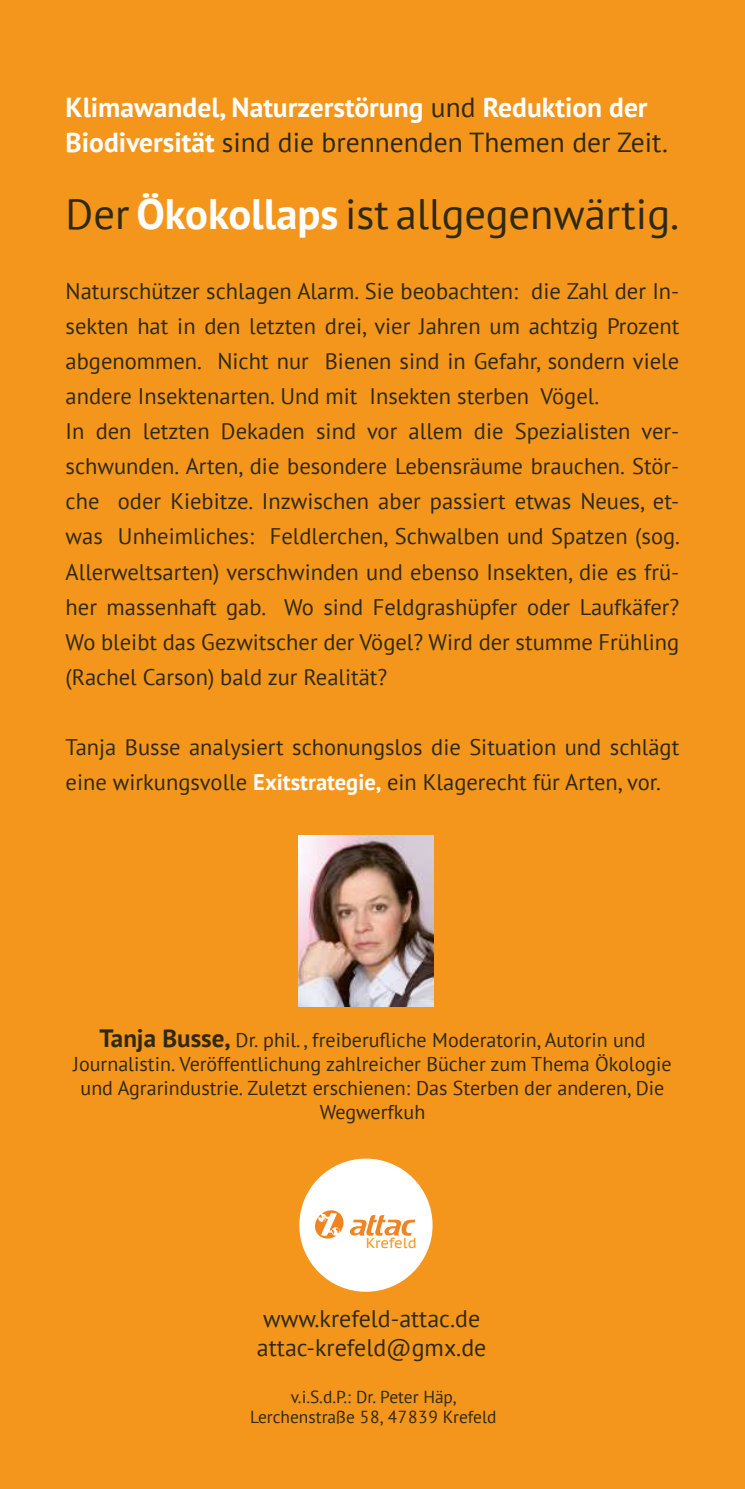
<style>
.page{position:relative;width:745px;height:1489px;background:#fff}
.page>*{position:absolute;margin:0;border:0;box-sizing:border-box;transform-origin:0 0}
.t1{font:42.5px "Attac Serifenlos Regular";color:#2f2912}
.t2{font:27.5px "Attac Serifenlos Regular";color:#2f2912}
.t3{font:27.5px "Attac Serifenlos Bold";color:#fff}
.t4{font:24px/28.8px "Attac Serifenlos Regular";color:#2f2912}
.t5{font:22.5px/35px "Attac Serifenlos Regular";color:#2f2912}
.t6{font:20px/24px "Attac Serifenlos Regular";color:#2f2912;text-align:center}
.t7{font:17.25px/20.8px "Attac Serifenlos Regular";color:#2f2912;text-align:center}
.t8{font:14.25px "Attac Serifenlos Caption";color:#f4961c}
.s1{font-family:"Attac Serifenlos Regular";color:#2f2912}
.s2{font-family:"Attac Serifenlos Bold";color:#fff}
.s3{font-family:"Attac Serifenlos Bold";font-size:25px}
</style>
<div class="page">
<div style="left:0;top:0;width:744px;height:1488px;background:#f4961c"></div>
<img style="left:298px;top:835px;width:135px;height:171px">
<div style="left:299px;top:1158px;width:133px;height:133px;background:#fff;border-radius:50%"></div>
<svg style="left:315px;top:1210px;width:100px;height:29px"></svg>
<p class="t3" style="left:66px;top:89px;width:583px">Klimawandel, Naturzerstörung <span class="s1">und</span> Reduktion der</p>
<p class="t2" style="left:66px;top:125px;width:603px"><span class="s2">Biodiversität</span> sind die brennenden Themen der Zeit.</p>
<h1 class="t1" style="left:66px;top:187px;width:614px">Der <span class="s2">Ökokollaps</span> ist allgegenwärtig.</h1>
<p class="t5" style="left:66px;top:273px;width:615px">Naturschützer schlagen Alarm. Sie beobachten: die Zahl der In&shy;sekten hat in den letzten drei, vier Jahren um achtzig Prozent abgenommen. Nicht nur Bienen sind in Gefahr, sondern viele andere Insektenarten. Und mit Insekten sterben Vögel.<br>In den letzten Dekaden sind vor allem die Spezialisten ver&shy;schwunden. Arten, die besondere Lebensräume brauchen. Stör&shy;che oder Kiebitze. Inzwischen aber passiert etwas Neues, et&shy;was Unheimliches: Feldlerchen, Schwalben und Spatzen (sog.<br>Allerweltsarten) verschwinden und ebenso Insekten, die es frü&shy;her massenhaft gab. Wo sind Feldgrashüpfer oder Laufkäfer?<br>Wo bleibt das Gezwitscher der Vögel? Wird der stumme Frühling (Rachel Carson) bald zur Realität?</p>
<p class="t5" style="left:66px;top:728px;width:614px">Tanja Busse analysiert schonungslos die Situation und schlägt eine wirkungsvolle <span class="s2">Exitstrategie,</span> ein Klagerecht für Arten, vor.</p>
<p class="t6" style="left:73px;top:1027px;width:599px"><span class="s3">Tanja Busse,</span> Dr. phil. , freiberufliche Moderatorin, Autorin und Journalistin. Veröffentlichung zahlreicher Bücher zum Thema Ökologie und Agrarindustrie. Zuletzt erschienen: Das Sterben der anderen, Die Wegwerfkuh</p>
<p class="t8" style="left:366px;top:1233px;width:52px">Krefeld</p>
<p class="t4" style="left:257px;top:1303px;width:231px">www.krefeld-attac.de attac-krefeld@gmx.de</p>
<p class="t7" style="left:250px;top:1385px;width:248px">v.i.S.d.P.: Dr. Peter Häp,<br>Lerchenstraße 58, 47839 Krefeld</p>
</div>
